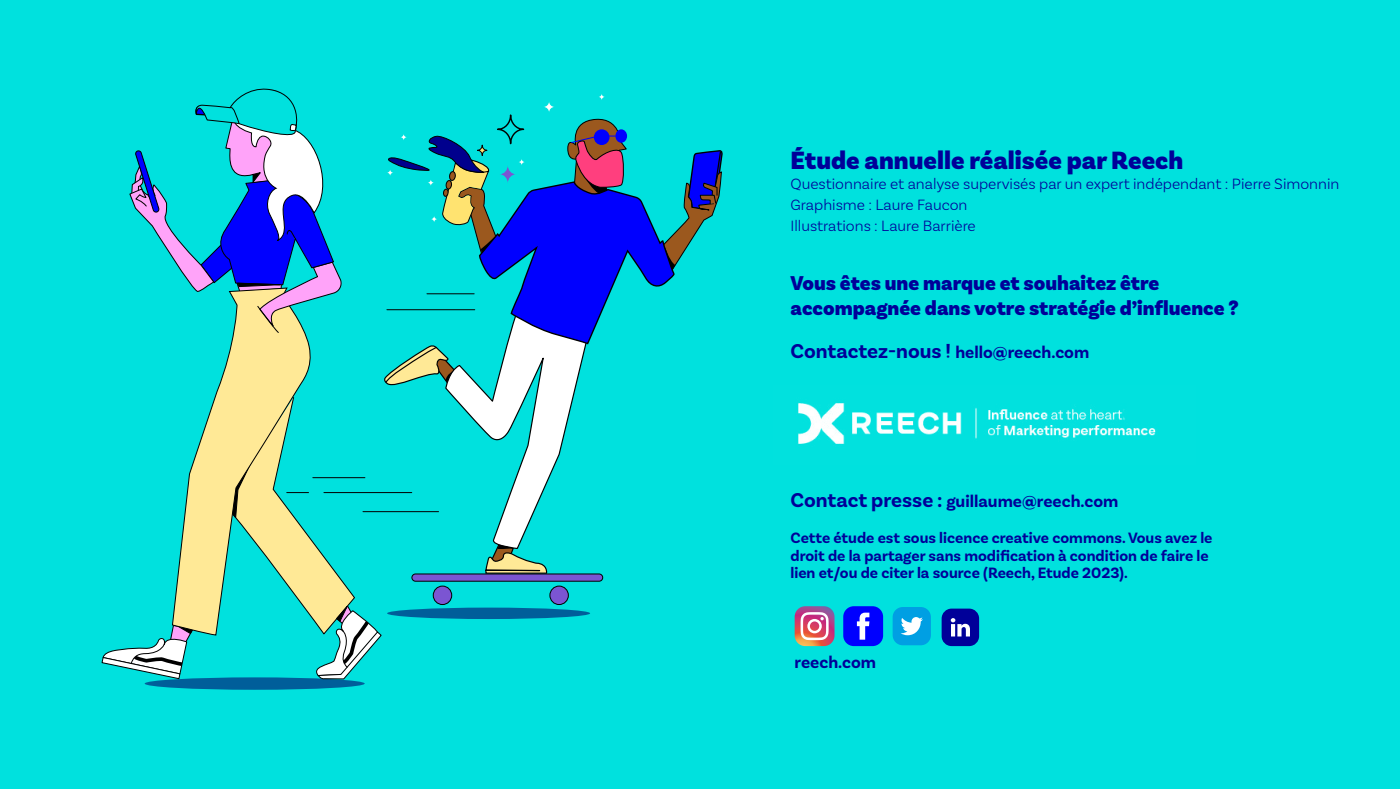
<style>
.page{position:relative;width:1400px;height:789px;background:#00e1de}
.page>*{position:absolute;margin:0;border:0;box-sizing:border-box;transform-origin:0 0}
.t1{font:900 26.25px "Basic Sans";color:#009}
.t2{font:900 21px/24.5px "Basic Sans";color:#009}
.t3{font:700 21px "Basic Sans";color:#009}
.t4{font:700 17.5px "Basic Sans";color:#009}
.t5{font:700 15.75px/17.5px "Basic Sans";color:#009}
.t6{font:300 15.75px/20.7px "Basic Sans";color:#009}
.s1{font-size:17.5px}
.s2{font-size:21px}
</style>
<div class="page">
<div style="left:145px;top:677px;width:220px;height:13px;background:#005e9a;border-radius:50%"></div>
<svg style="left:101px;top:88px;width:622px;height:592px"></svg>
<div style="left:942px;top:608px;width:37px;height:38px;background:#009;border-radius:10px"></div>
<svg style="left:951px;top:618px;width:19px;height:18px"></svg>
<div style="left:893px;top:607px;width:38px;height:38px;background:#009fe3;border-radius:10px"></div>
<svg style="left:901px;top:617px;width:22px;height:18px"></svg>
<svg style="left:795px;top:606px;width:40px;height:40px;background:#c77d91"></svg>
<div style="left:843px;top:606px;width:40px;height:40px;background:#00f;border-radius:11px"></div>
<svg style="left:857px;top:612px;width:12px;height:27px"></svg>
<img style="left:797px;top:403px;width:359px;height:41px">
<h1 class="t1" style="left:791px;top:144px;width:394px">Étude annuelle réalisée par Reech</h1>
<p class="t6" style="left:791px;top:173px;width:550px">Questionnaire et analyse supervisés par un expert indépendant : Pierre Simonnin<br>Graphisme : Laure Faucon<br>Illustrations : Laure Barrière</p>
<h2 class="t2" style="left:791px;top:272px;width:450px">Vous êtes une marque et souhaitez être accompagnée dans votre stratégie d’influence ?</h2>
<h2 class="t3" style="left:791px;top:338px;width:300px">Contactez-nous ! <span class="s1">hello@reech.com</span></h2>
<p class="t4" style="left:791px;top:490px;width:329px"><span class="s2">Contact presse :</span> guillaume@reech.com</p>
<p class="t5" style="left:791px;top:529px;width:423px">Cette étude est sous licence creative commons. Vous avez le droit de la partager sans modification à condition de faire le lien et/ou de citer la source (Reech, Etude 2023).</p>
<p class="t4" style="left:795px;top:652px;width:83px">reech.com</p>
</div>
